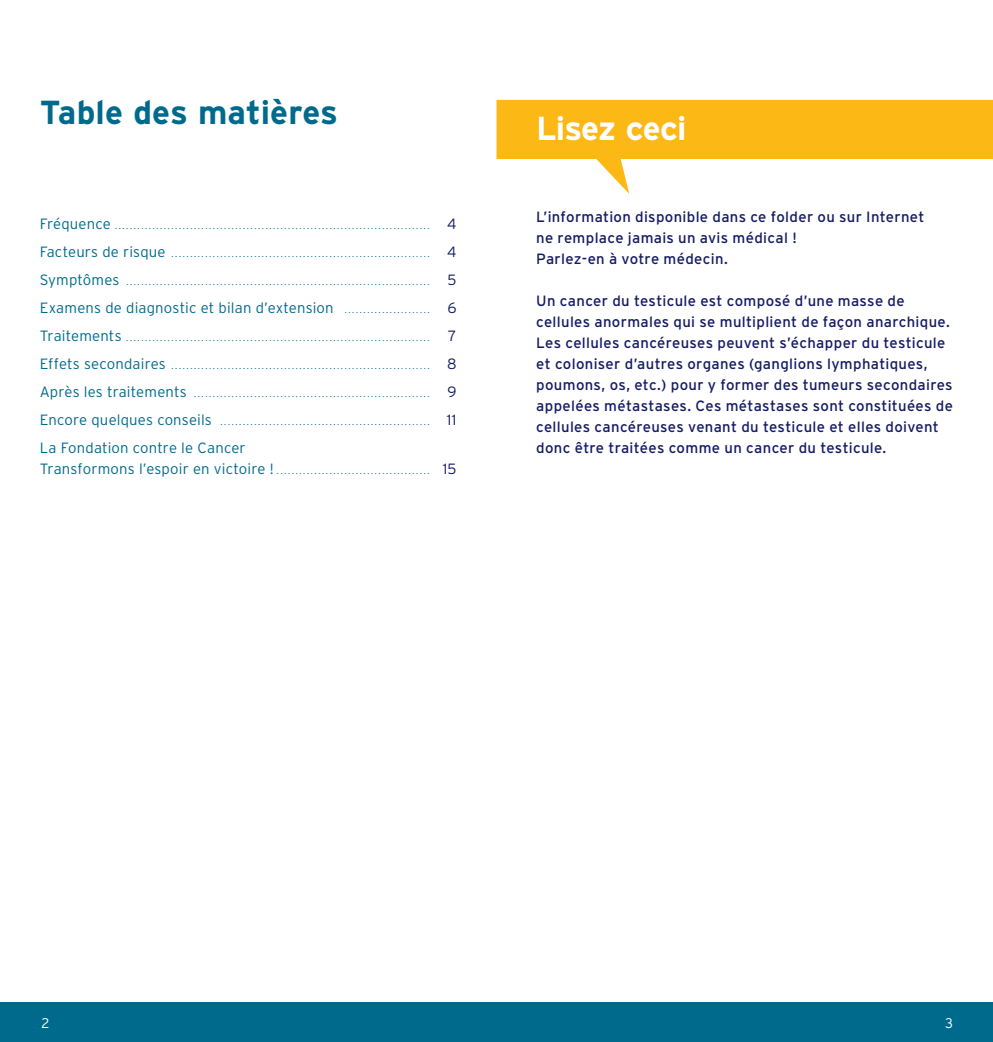
<style>
.page{position:relative;width:993px;height:1042px;background:#fff}
.page>*{position:absolute;margin:0;border:0;box-sizing:border-box;transform-origin:0 0}
.t1{font:700 33.25px "Interstate";letter-spacing:.005em;color:#006a8d}
.t2{font:700 33.25px "Interstate";letter-spacing:-.03em;color:#fff}
.A_Body_Voor_wie{font:14.88px/21px "Interstate";letter-spacing:.02em;color:#141b64}
.t3{font:300 14.88px "Interstate";letter-spacing:.01em;color:#006a8d}
.t4{font:300 14.88px "Interstate";color:#141b64}
.t5{font:300 14px "Interstate";color:#fff}
.t6{font:300 8.75px "Interstate";color:#006a8d}
.s1{font-size:14.88px}
.s2{font-size:14.88px;color:#141b64}
.s3{font-size:8.75px}
.s4{color:#141b64}
</style>
<div class="page">
<svg style="left:496px;top:100px;width:496px;height:94px;fill:#fcb814"></svg>
<div style="left:0;top:1002px;width:992px;height:40px;background:#006a8d"></div>
<p class="t1" style="left:40px;top:92px;width:300px">Table des matières</p>
<p class="t6" style="left:40px;top:220px;width:418px"><span class="s1">Fréquence</span> .................................................................................... <span class="s2">4</span></p>
<p class="t6" style="left:40px;top:248px;width:418px"><span class="s1">Facteurs de risque</span> ..................................................................... <span class="s2">4</span></p>
<p class="t6" style="left:40px;top:276px;width:418px"><span class="s1">Symptômes</span> ................................................................................. <span class="s2">5</span></p>
<p class="t3" style="left:40px;top:298px;width:418px">Examens de diagnostic et bilan d’extension <span class="s3">. . . . . . . . . . . . . . . . . . . . . . .</span> <span class="s4">6</span></p>
<p class="t6" style="left:40px;top:332px;width:391px"><span class="s1">Traitements</span> .................................................................................</p>
<p class="t4" style="left:448px;top:326px;width:10px">7</p>
<p class="t6" style="left:40px;top:360px;width:418px"><span class="s1">Effets secondaires</span> ..................................................................... <span class="s2">8</span></p>
<p class="t6" style="left:40px;top:388px;width:418px"><span class="s1">Après les traitements</span> ............................................................... <span class="s2">9</span></p>
<p class="t6" style="left:40px;top:416px;width:418px"><span class="s1">Encore quelques conseils</span> ........................................................ <span class="s2">11</span></p>
<p class="t3" style="left:40px;top:438px;width:207px">La Fondation contre le Cancer</p>
<p class="t6" style="left:40px;top:465px;width:418px"><span class="s1">Transformons l’espoir en victoire !</span> ......................................... <span class="s2">15</span></p>
<p class="t2" style="left:536px;top:108px;width:152px">Lisez ceci</p>
<p class="A_Body_Voor_wie" style="left:536px;top:206px;width:389px">L’information disponible dans ce folder ou sur Internet ne remplace jamais un avis médical !<br>Parlez-en à votre médecin.</p>
<p class="A_Body_Voor_wie" style="left:536px;top:290px;width:418px">Un cancer du testicule est composé d’une masse de cellules anormales qui se multiplient de façon anarchique.<br>Les cellules cancéreuses peuvent s’échapper du testicule et coloniser d’autres organes (ganglions lymphatiques, poumons, os, etc.) pour y former des tumeurs secondaires appelées métastases. Ces métastases sont constituées de cellules cancéreuses venant du testicule et elles doivent donc être traitées comme un cancer du testicule.</p>
<h3 class="t5" style="left:42px;top:1014px;width:9px">2</h3>
<h3 class="t5" style="left:944px;top:1014px;width:9px">3</h3>
</div>
